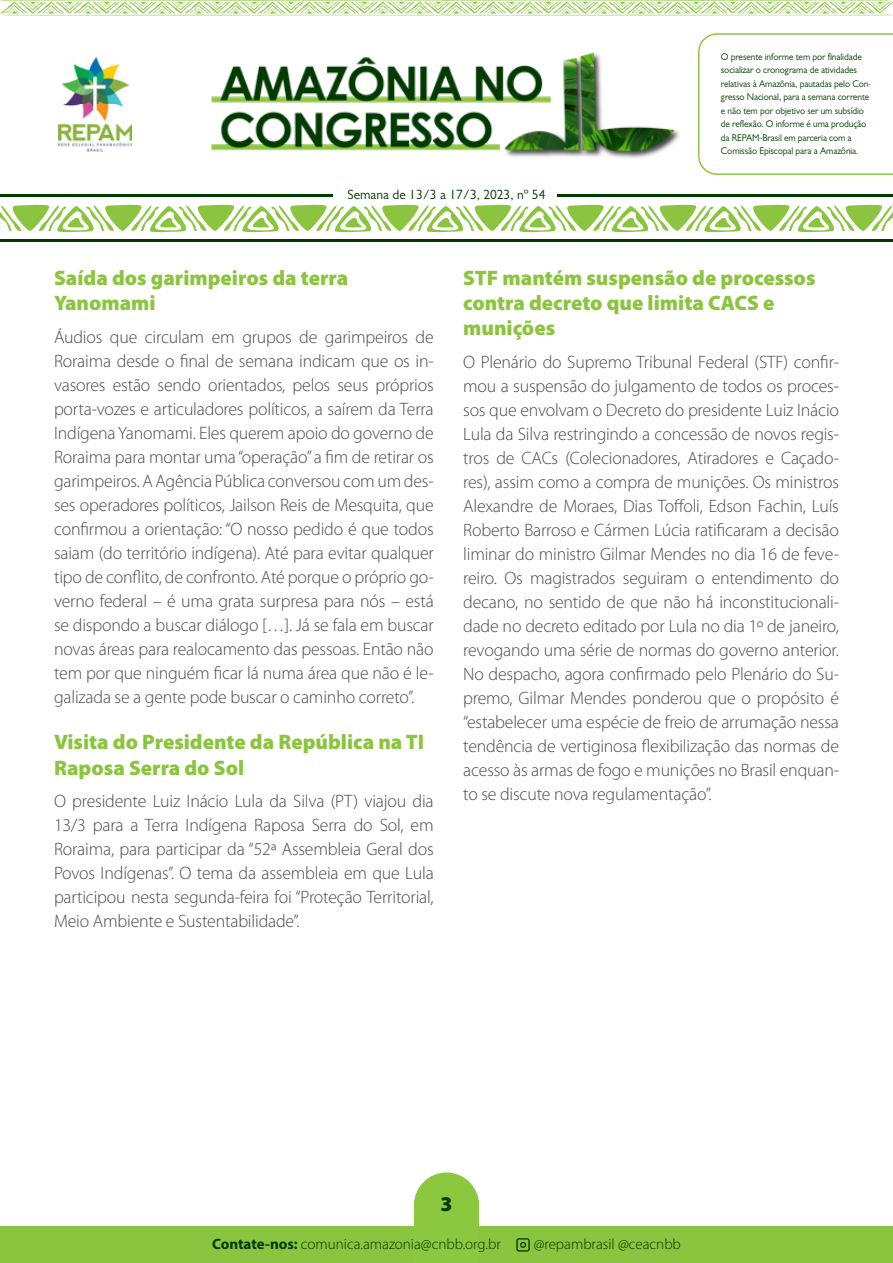
<style>
.page{position:relative;width:893px;height:1263px;background:#fff}
.page>*{position:absolute;margin:0;border:0;box-sizing:border-box;transform-origin:0 0}
.t1{font:900 21px/25.2px "Myriad Pro";color:#8bc53f}
.t2{font:900 21px "Myriad Pro";color:#003b00}
.t3{font:300 18px/24px "Myriad Pro";letter-spacing:-.01em;color:#4a4a49;text-align:justify}
.t4{font:300 15px "Myriad Pro";color:#003b00}
.t5{font:13.5px "Gill Sans MT Pro";color:#003b00}
.t6{font:9.75px/13.5px "Gill Sans MT Pro";letter-spacing:-.01em;color:#003b00;scale:.96 1}
.s1{font-weight:700}
</style>
<div class="page">
<svg style="left:0;top:204px;width:893px;height:29px"></svg>
<img style="left:59px;top:57px;width:73px;height:94px">
<div style="left:0;top:1227px;width:893px;height:36px;background:#8bc53f"></div>
<hr style="left:0;top:240px;width:893px;height:2px;background:#003b00">
<svg style="left:0;top:0;width:893px;height:16px"></svg>
<svg style="left:414px;top:1172px;width:65px;height:55px;background:#9bce5a"></svg>
<img style="left:211px;top:52px;width:469px;height:106px">
<svg style="left:516px;top:1238px;width:14px;height:13px"></svg>
<svg style="left:698px;top:33px;width:195px;height:142px"></svg>
<hr style="left:0;top:194px;width:332px;height:2px;background:#003b00">
<hr style="left:558px;top:194px;width:335px;height:2px;background:#003b00">
<p class="t5" style="left:347px;top:187px;width:199px">Semana de 13/3 a 17/3, 2023, nº 54</p>
<p class="t6" style="left:721px;top:50px;width:158px">O presente informe tem por finalidade socializar o cronograma de atividades relativas à Amazônia, pautadas pelo Con&shy;gresso Nacional, para a semana corrente e não tem por objetivo ser um subsídio de reflexão. O informe é uma produção da REPAM-Brasil em parceria com a Comissão Episcopal para a Amazônia.</p>
<p class="t1" style="left:54px;top:266px;width:296px">Saída dos garimpeiros da terra<br>Yanomami</p>
<p class="t3" style="left:54px;top:325px;width:381px">Áudios que circulam em grupos de garimpeiros de Roraima desde o final de semana indicam que os in&shy;vasores estão sendo orientados, pelos seus próprios porta-vozes e articuladores políticos, a saírem da Terra Indígena Yanomami. Eles querem apoio do governo de Roraima para montar uma “operação” a fim de retirar os garimpeiros. A Agência Pública conversou com um des&shy;ses operadores políticos, Jailson Reis de Mesquita, que confirmou a orientação: “O nosso pedido é que todos saiam (do território indígena). Até para evitar qualquer tipo de conflito, de confronto. Até porque o próprio go&shy;verno federal – é uma grata surpresa para nós – está se dispondo a buscar diálogo […]. Já se fala em buscar novas áreas para realocamento das pessoas. Então não tem por que ninguém ficar lá numa área que não é le&shy;galizada se a gente pode buscar o caminho correto”.</p>
<p class="t1" style="left:54px;top:730px;width:372px">Visita do Presidente da República na TI<br>Raposa Serra do Sol</p>
<p class="t3" style="left:54px;top:789px;width:381px">O presidente Luiz Inácio Lula da Silva (PT) viajou dia 13/3 para a Terra Indígena Raposa Serra do Sol, em Roraima, para participar da “52ª Assembleia Geral dos Povos Indígenas”. O tema da assembleia em que Lula participou nesta segunda-feira foi “Proteção Territorial, Meio Ambiente e Sustentabilidade”.</p>
<p class="t1" style="left:463px;top:266px;width:354px">STF mantém suspensão de processos contra decreto que limita CACS e munições</p>
<p class="t3" style="left:463px;top:350px;width:377px">O Plenário do Supremo Tribunal Federal (STF) confir&shy;mou a suspensão do julgamento de todos os proces&shy;sos que envolvam o Decreto do presidente Luiz Inácio Lula da Silva restringindo a concessão de novos regis&shy;tros de CACs (Colecionadores, Atiradores e Caçado&shy;res), assim como a compra de munições. Os ministros Alexandre de Moraes, Dias Toffoli, Edson Fachin, Luís Roberto Barroso e Cármen Lúcia ratificaram a decisão liminar do ministro Gilmar Mendes no dia 16 de feve&shy;reiro. Os magistrados seguiram o entendimento do decano, no sentido de que não há inconstitucionali&shy;dade no decreto editado por Lula no dia 1º de janeiro, revogando uma série de normas do governo anterior.<br>No despacho, agora confirmado pelo Plenário do Su&shy;premo, Gilmar Mendes ponderou que o propósito é “estabelecer uma espécie de freio de arrumação nessa tendência de vertiginosa flexibilização das normas de acesso às armas de fogo e munições no Brasil enquan&shy;to se discute nova regulamentação”.</p>
<p class="t2" style="left:440px;top:1192px;width:14px">3</p>
<p class="t4" style="left:212px;top:1236px;width:290px"><span class="s1">Contate-nos:</span> comunica.amazonia@cnbb.org.br</p>
<p class="t4" style="left:534px;top:1236px;width:149px">@repambrasil @ceacnbb</p>
</div>
